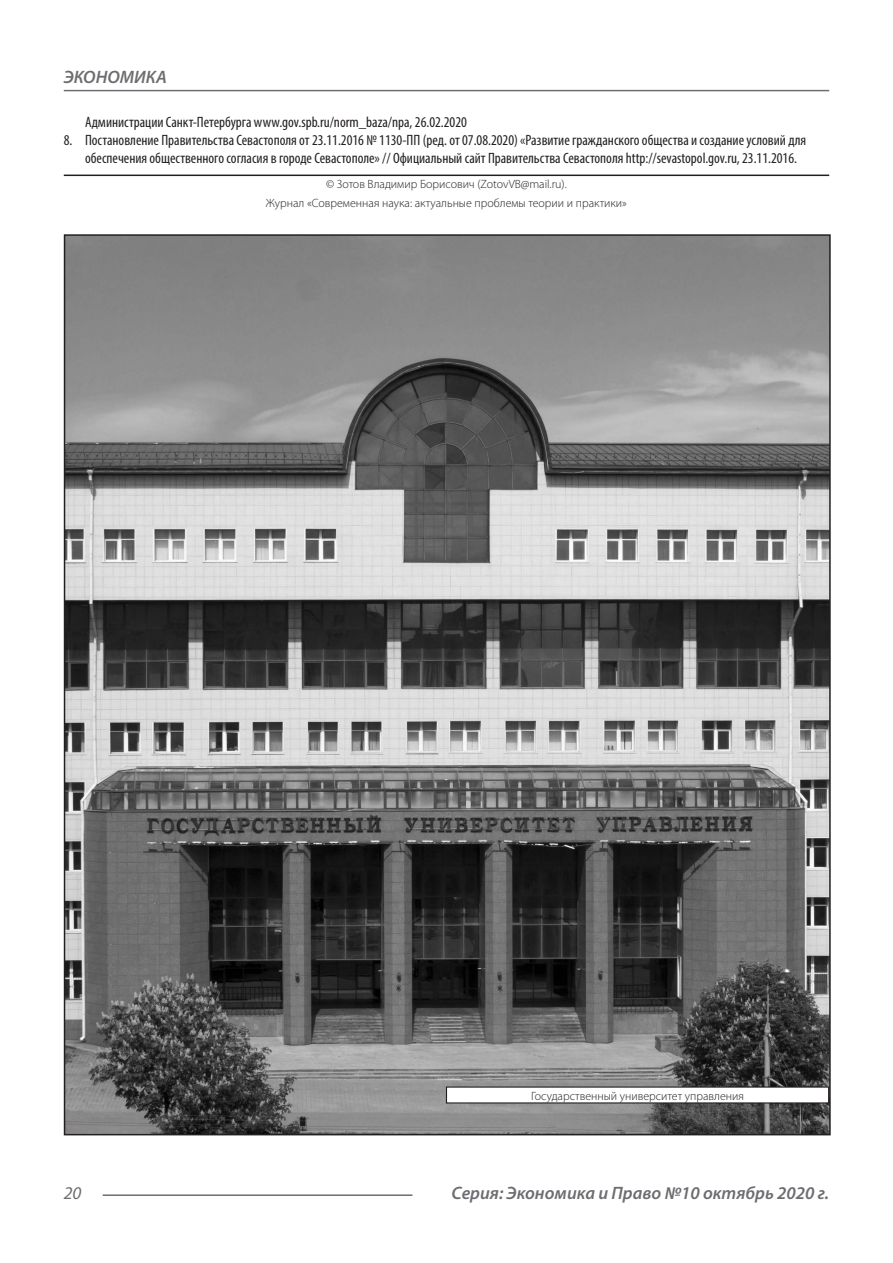
<style>
.page{position:relative;width:893px;height:1263px;background:#fff}
.page>*{position:absolute;margin:0;border:0;box-sizing:border-box;transform-origin:0 0}
.t1{font:italic 600 18px "Myriad Pro";color:#6c6d70}
.t2{font:italic 18px "Myriad Pro";color:#6c6d70}
.t3{font:condensed 15px/18px "Myriad Pro";color:#231f20}
.Автор_копирайт{font:300 12px "Myriad Pro";color:#231f20}
</style>
<div class="page">
<hr style="left:103px;top:1194px;width:309px;height:2px;background:#6c6d70">
<hr style="left:64px;top:90px;width:765px;height:1px;background:#6c6d70">
<hr style="left:64px;top:175px;width:765px;height:1px;background:#231f20">
<img style="left:67px;top:237px;width:761px;height:895px">
<div style="left:446px;top:1087px;width:383px;height:16px;background:#fff"></div>
<div style="left:446px;top:1086px;width:383px;height:17px;border:1px solid #231f20"></div>
<p class="t1" style="left:64px;top:66px;width:105px">ЭКОНОМИКА</p>
<p class="t3" style="left:85px;top:113px;width:383px">Администрации Санкт-Петербурга www.gov.spb.ru/norm_baza/npa, 26.02.2020</p>
<p class="t3" style="left:85px;top:131px;width:723px;text-indent:-21px">8. Постановление Правительства Севастополя от 23.11.2016 № 1130-ПП (ред. от 07.08.2020) «Развитие гражданского общества и создание условий для обеспечения общественного согласия в городе Севастополе» // Официальный сайт Правительства Севастополя http://sevastopol.gov.ru, 23.11.2016.</p>
<p class="Автор_копирайт" style="left:326px;top:176px;width:242px">© Зотов Владимир Борисович (ZotovVB@mail.ru).</p>
<p class="Автор_копирайт" style="left:266px;top:196px;width:363px">Журнал «Современная наука: актуальные проблемы теории и практики»</p>
<p class="Автор_копирайт" style="left:531px;top:1088px;width:214px">Государственный университет управления</p>
<p class="t2" style="left:64px;top:1182px;width:19px">20</p>
<p class="t1" style="left:451px;top:1182px;width:379px">Серия: Экономика и Право №10 октябрь 2020 г.</p>
</div>
